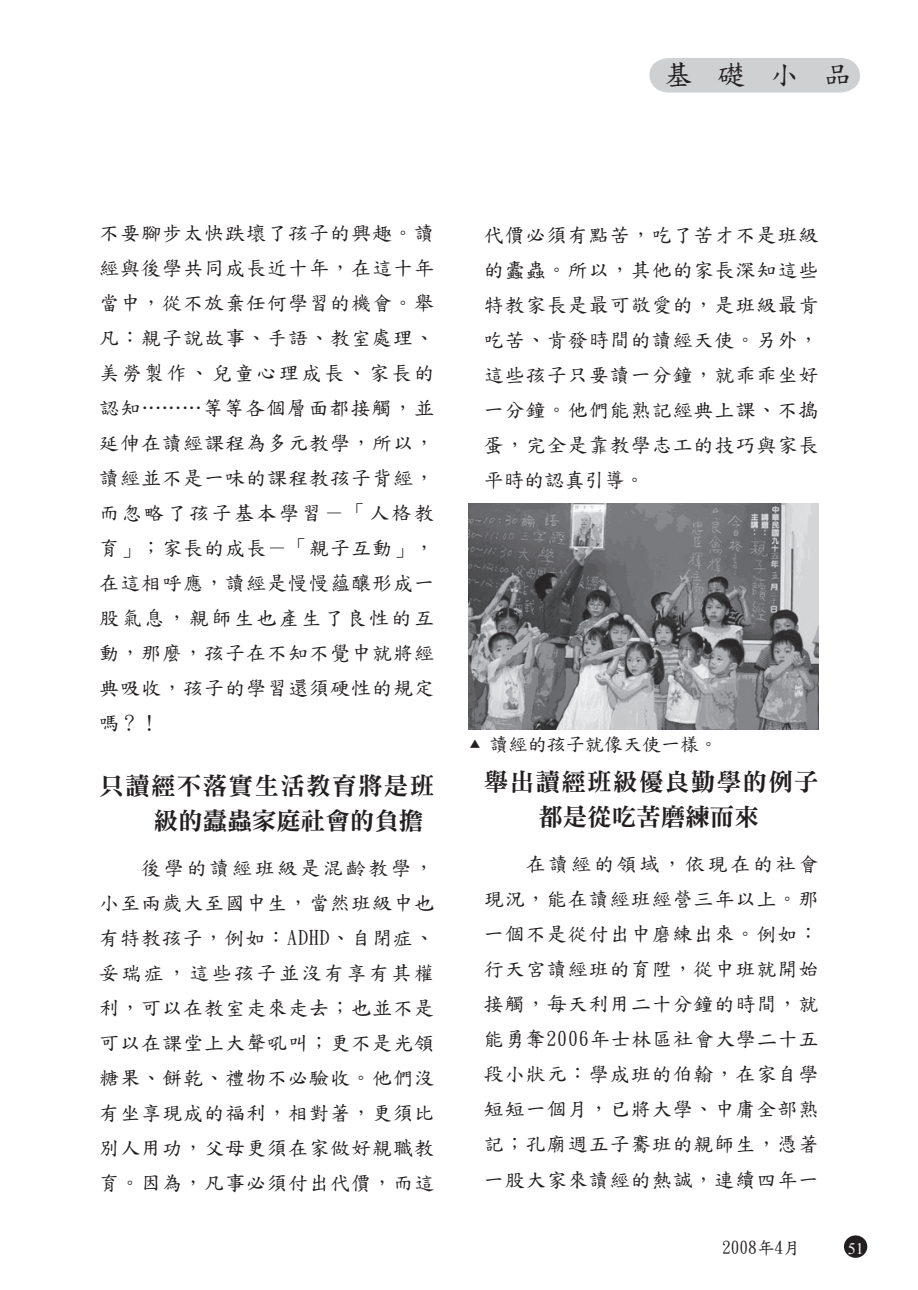
<style>
.page{position:relative;width:918px;height:1290px;background:#fff}
.page>*{position:absolute;margin:0;border:0;box-sizing:border-box;transform-origin:0 0}
.t1{font:28px "DF Kai Shu SB Estd BF";color:#231f20}
.t2{font:24.5px/35px "DFN Ming XB HK BF";letter-spacing:.055em;color:#231f20}
.t3{font:20.12px/35px "DF Kai Shu SB Estd BF";letter-spacing:.04em;color:#231f20;text-align:justify}
.t4{font:19.25px "DF Kai Shu SB Estd BF";letter-spacing:-.01em;color:#231f20}
.t5{font:17.5px "DF Kai Shu SB Estd BF";color:#231f20}
.t6{font:15.92px "Times New Roman";color:#fff}
.s1{font-size:10.5px}
</style>
<div class="page">
<svg style="left:649px;top:58px;width:211px;height:35px;background:#d1d2d4"></svg>
<div style="left:844px;top:1235px;width:23px;height:23px;background:#231f20;border-radius:50%"></div>
<img style="left:469px;top:504px;width:350px;height:225px">
<h1 class="t1" style="left:664px;top:60px;width:203px">基礎小品</h1>
<p class="t3" style="left:99px;top:216px;width:347px;text-align:left">不要腳步太快跌壞了孩子的興趣。讀經與後學共同成長近十年，在這十年當中，從不放棄任何學習的機會。舉凡：親子說故事、手語、教室處理、美勞製作、兒童心理成長、家長的認知………等等各個層面都接觸，並延伸在讀經課程為多元教學，所以，讀經並不是一味的課程教孩子背經，而忽略了孩子基本學習－「人格教育」；家長的成長－「親子互動」，在這相呼應，讀經是慢慢蘊釀形成一股氣息，親師生也產生了良性的互動，那麼，孩子在不知不覺中就將經典吸收，孩子的學習還須硬性的規定嗎？！</p>
<p class="t2" style="left:154px;top:768px;width:282px;text-indent:-55px">只讀經不落實生活教育將是班級的蠹蟲家庭社會的負擔</p>
<p class="t3" style="left:99px;top:850px;width:336px;text-indent:42px">後學的讀經班級是混齡教學，小至兩歲大至國中生，當然班級中也有特教孩子，例如：ADHD、自閉症、妥瑞症，這些孩子並沒有享有其權利，可以在教室走來走去；也並不是可以在課堂上大聲吼叫；更不是光領糖果、餅乾、禮物不必驗收。他們沒有坐享現成的福利，相對著，更須比別人用功，父母更須在家做好親職教育。因為，凡事必須付出代價，而這</p>
<p class="t3" style="left:484px;top:217px;width:336px">代價必須有點苦，吃了苦才不是班級的蠹蟲。所以，其他的家長深知這些特教家長是最可敬愛的，是班級最肯吃苦、肯發時間的讀經天使。另外，這些孩子只要讀一分鐘，就乖乖坐好一分鐘。他們能熟記經典上課、不搗蛋，完全是靠教學志工的技巧與家長平時的認真引導。</p>
<p class="t4" style="left:470px;top:734px;width:250px"><span class="s1">▲</span> 讀經的孩子就像天使一樣。</p>
<p class="t2" style="left:484px;top:764px;width:336px;text-align:center">舉出讀經班級優良勤學的例子都是從吃苦磨練而來</p>
<p class="t3" style="left:484px;top:847px;width:336px;text-indent:42px">在讀經的領域，依現在的社會現況，能在讀經班經營三年以上。那一個不是從付出中磨練出來。例如：行天宮讀經班的育陞，從中班就開始接觸，每天利用二十分鐘的時間，就能勇奪2006年士林區社會大學二十五段小狀元：學成班的伯翰，在家自學短短一個月，已將大學、中庸全部熟記；孔廟週五子騫班的親師生，憑著一股大家來讀經的熱誠，連續四年一</p>
<p class="t5" style="left:722px;top:1238px;width:80px">2008年4月</p>
<p class="t6" style="left:848px;top:1238px;width:17px">51</p>
</div>
